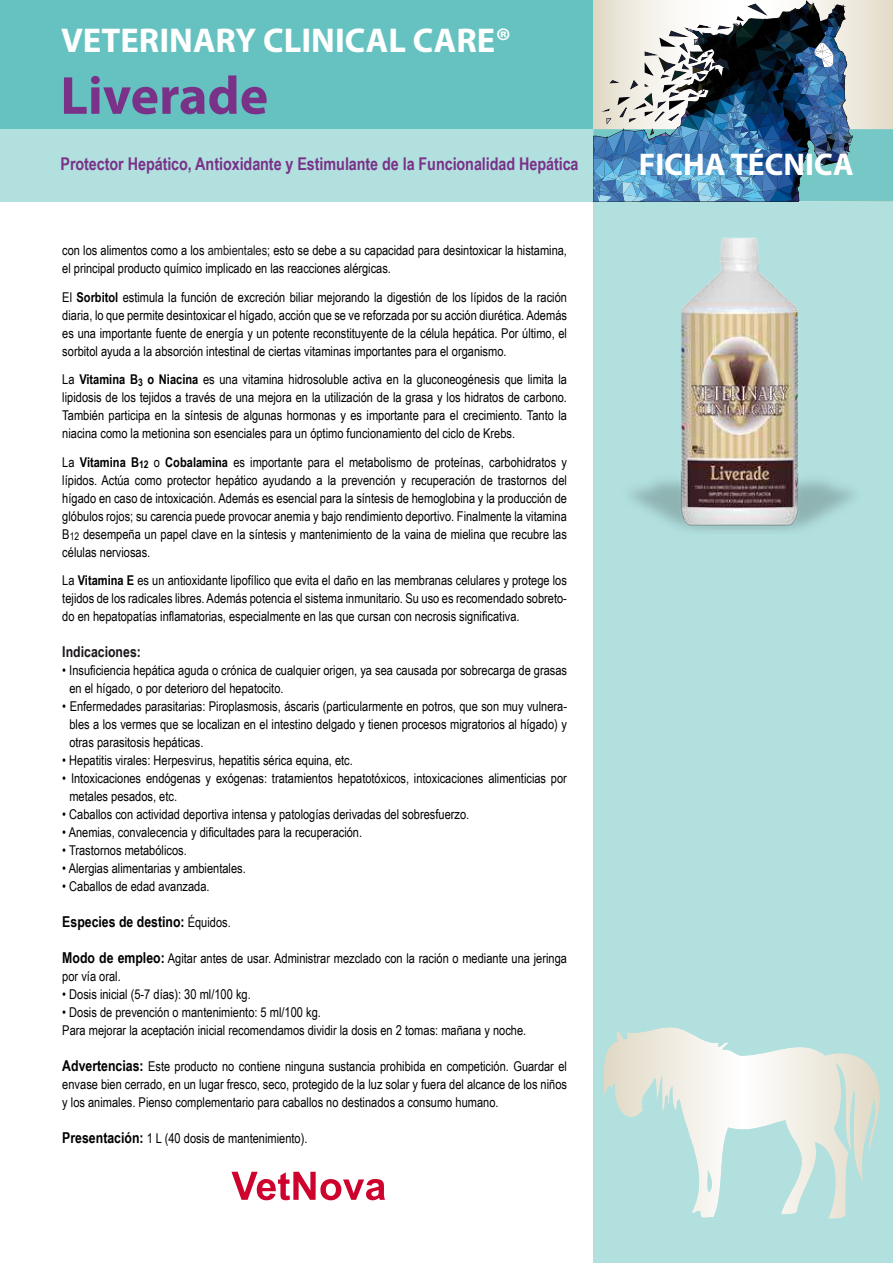
<style>
.page{position:relative;width:893px;height:1263px;background:#fff}
.page>*{position:absolute;margin:0;border:0;box-sizing:border-box;transform-origin:0 0}
.t1{font:700 54px "Myriad Pro";color:#793288}
.t2{font:700 34.5px "Myriad Pro";color:#fff}
.t3{font:700 31.5px "Myriad Pro";color:#fff}
.t4{font:700 17.55px "Arial Narrow";letter-spacing:-.005em;color:#793288}
.t5{font:700 15px "Arial Narrow";color:#000}
.t6{font:700 15px "Arial Narrow";color:#1a161a}
.t7{font:13.5px/18px "Arial Narrow";color:#000;text-align:justify}
.s1{color:#1a171b}
.s2{font-weight:700}
.s3{font-weight:400;font-size:13.5px}
.s4{font-weight:700;font-size:15px}
</style>
<div class="page">
<svg style="left:231px;top:1172px;width:154px;height:29px"></svg>
<div style="left:593px;top:201px;width:300px;height:1062px;background:#b2e0df"></div>
<svg style="left:603px;top:1027px;width:277px;height:192px"></svg>
<div style="left:0;top:0;width:893px;height:200px;background:#65c2c0"></div>
<div style="left:0;top:129px;width:593px;height:72px;background:#b2e0df"></div>
<div style="left:593px;top:0;width:300px;height:201px;background:#e8e2d3"></div>
<div style="left:593px;top:129px;width:300px;height:72px;background:#76c8c7"></div>
<img style="left:593px;top:1px;width:259px;height:200px">
<img style="left:631px;top:237px;width:223px;height:294px">
<h2 class="t2" style="left:61px;top:19px;width:452px">VETERINARY CLINICAL CARE®</h2>
<h1 class="t1" style="left:60px;top:64px;width:209px">Liverade</h1>
<p class="t4" style="left:60px;top:157px;width:520px">Protector Hepático, Antioxidante y Estimulante de la Funcionalidad Hepática</p>
<p class="t7" style="left:62px;top:243px;width:506px">con los alimentos como a los <span class="s1">ambientales</span>; esto se debe a su capacidad para desintoxicar la histamina, el principal producto químico implicado en las reacciones alérgicas.</p>
<p class="t7" style="left:62px;top:289px;width:506px">El <span class="s2">Sorbitol</span> estimula la función de excreción biliar mejorando la digestión de los lípidos de la ración diaria, lo que permite desintoxicar el hígado, acción que se ve reforzada por su acción diurética. Además es una importante fuente de energía y un potente reconstituyente de la célula hepática. Por último, el sorbitol ayuda a la absorción intestinal de ciertas vitaminas importantes para el organismo.</p>
<p class="t7" style="left:62px;top:372px;width:506px">La <span class="s2">Vitamina B</span><sub>3</sub> <span class="s2">o Niacina</span> es una vitamina hidrosoluble activa en la gluconeogénesis que limita la lipidosis de los tejidos a través de una mejora en la utilización de la grasa y los hidratos de carbono.<br>También participa en la síntesis de algunas hormonas y es importante para el crecimiento. Tanto la niacina como la metionina son esenciales para un óptimo funcionamiento del ciclo de Krebs.</p>
<p class="t7" style="left:62px;top:454px;width:506px">La <span class="s2">Vitamina B</span><sub>12</sub> o <span class="s2">Cobalamina</span> es importante para el metabolismo de proteínas, carbohidratos y lípidos. Actúa como protector hepático ayudando a la prevención y recuperación de trastornos del hígado en caso de intoxicación. Además es esencial para la síntesis de hemoglobina y la producción de glóbulos rojos; su carencia puede provocar anemia y bajo rendimiento deportivo. Finalmente la vitamina B<sub>12</sub> desempeña un papel clave en la síntesis y mantenimiento de la vaina de mielina que recubre las células nerviosas.</p>
<p class="t7" style="left:62px;top:573px;width:506px">La <span class="s2">Vitamina E</span> es un antioxidante lipofílico que evita el daño en las membranas celulares y protege los tejidos de los radicales libres. Además potencia el sistema inmunitario. Su uso es recomendado sobreto&shy;do en hepatopatías inflamatorias, especialmente en las que cursan con necrosis significativa.</p>
<p class="t6" style="left:62px;top:646px;width:80px">Indicaciones:</p>
<p class="t7" style="left:69px;top:663px;width:499px;text-indent:-7px">• Insuficiencia hepática aguda o crónica de cualquier origen, ya sea causada por sobrecarga de grasas en el hígado, o por deterioro del hepatocito.</p>
<p class="t7" style="left:69px;top:699px;width:499px;text-indent:-7px">• Enfermedades parasitarias: Piroplasmosis, áscaris (particularmente en potros, que son muy vulnera&shy;bles a los vermes que se localizan en el intestino delgado y tienen procesos migratorios al hígado) y otras parasitosis hepáticas.</p>
<p class="t7" style="left:62px;top:753px;width:292px">• Hepatitis virales: Herpesvirus, hepatitis sérica equina, etc.</p>
<p class="t7" style="left:69px;top:771px;width:499px;text-indent:-7px">• Intoxicaciones endógenas y exógenas: tratamientos hepatotóxicos, intoxicaciones alimenticias por metales pesados, etc.</p>
<p class="t7" style="left:62px;top:807px;width:408px">• Caballos con actividad deportiva intensa y patologías derivadas del sobresfuerzo.</p>
<p class="t7" style="left:62px;top:825px;width:301px">• Anemias, convalecencia y dificultades para la recuperación.</p>
<p class="t7" style="left:62px;top:843px;width:126px">• Trastornos metabólicos.</p>
<p class="t7" style="left:62px;top:861px;width:185px">• Alergias alimentarias y ambientales.</p>
<p class="t7" style="left:62px;top:879px;width:149px">• Caballos de edad avanzada.</p>
<p class="t5" style="left:62px;top:916px;width:170px">Especies de destino: <span class="s3">Équidos.</span></p>
<p class="t7" style="left:62px;top:951px;width:506px"><span class="s4">Modo de empleo:</span> Agitar antes de usar. Administrar mezclado con la ración o mediante una jeringa por vía oral.</p>
<p class="t7" style="left:62px;top:987px;width:190px">• Dosis inicial (5-7 días): 30 ml/100 kg.</p>
<p class="t7" style="left:62px;top:1005px;width:465px">• Dosis de prevención o mantenimiento: 5 ml/100 kg.<br>Para mejorar la aceptación inicial recomendamos dividir la dosis en 2 tomas: mañana y noche.</p>
<p class="t7" style="left:62px;top:1059px;width:506px"><span class="s4">Advertencias:</span> Este producto no contiene ninguna sustancia prohibida en competición. Guardar el envase bien cerrado, en un lugar fresco, seco, protegido de la luz solar y fuera del alcance de los niños y los animales. Pienso complementario para caballos no destinados a consumo humano.</p>
<p class="t7" style="left:62px;top:1131px;width:247px"><span class="s4">Presentación:</span> 1 L (40 dosis de mantenimiento).</p>
<h3 class="t3" style="left:639px;top:146px;width:217px">FICHA TÉCNICA</h3>
</div>
